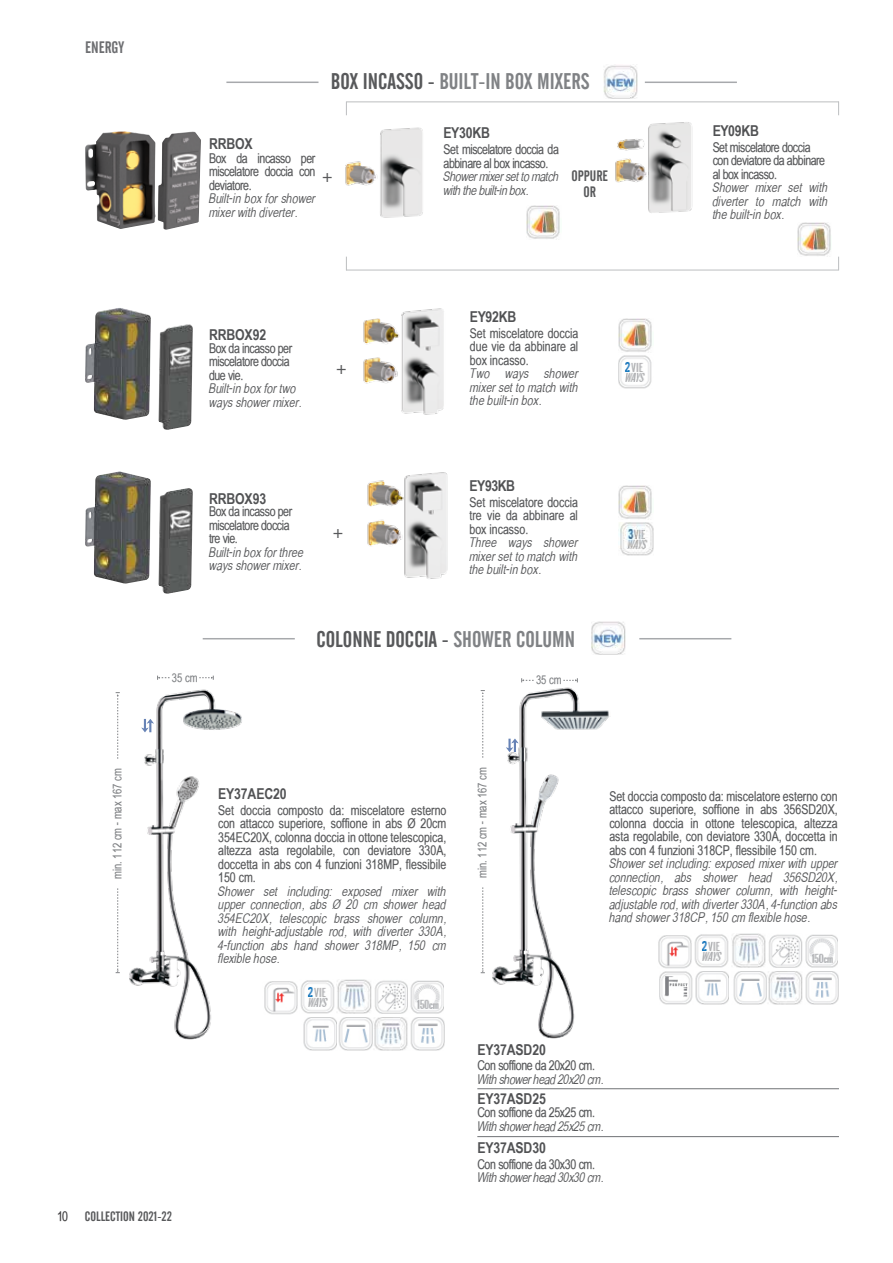
<style>
.page{position:relative;width:893px;height:1263px;background:#fff}
.page>*{position:absolute;margin:0;border:0;box-sizing:border-box;transform-origin:0 0}
.t1{font:22.5px "Alternate Gothic No 2 BT";color:#808285}
.t2{font:22.5px "Alternate Gothic No 2 BT";color:#58595b}
.t3{font:16.5px "Alternate Gothic No 2 BT";color:#6d6e71}
.t4{font:700 15px "Arial Narrow";letter-spacing:-.01em;color:#515254}
.t5{font:15px/16.2px "Alternate Gothic No 2 BT";color:#58595b;text-align:center}
.t6{font:13.5px/13.5px "Babel Sans";letter-spacing:-.025em;color:#58595b;text-align:justify}
.t7{font:italic 13.5px/13.5px "Babel Sans";color:#58595b;text-align:justify}
.t8{font:italic 13.5px/13.5px "Babel Sans";letter-spacing:-.03em;color:#58595b}
.t9{font:13.5px "Alternate Gothic No 2 BT";color:#58595b}
.t10{font:12px "Babel Sans";color:#808285}
.s1{color:#58595b}
.s2{color:#808285}
.s3{font-family:"Babel Sans";color:#414042}
</style>
<div class="page">
<img style="left:345px;top:127px;width:78px;height:91px">
<img style="left:615px;top:122px;width:78px;height:91px">
<img style="left:367px;top:472px;width:81px;height:107px">
<img style="left:363px;top:308px;width:81px;height:107px">
<img style="left:85px;top:471px;width:108px;height:123px">
<img style="left:85px;top:308px;width:108px;height:122px">
<img style="left:85px;top:131px;width:71px;height:98px">
<img style="left:158px;top:132px;width:43px;height:98px">
<hr style="left:226px;top:82px;width:92px;height:1px;background:#a7a9ac">
<hr style="left:645px;top:82px;width:92px;height:1px;background:#a7a9ac">
<hr style="left:346px;top:101px;width:493px;height:1px;background:#bcbec0">
<svg style="left:346px;top:101px;width:1px;height:14px"></svg>
<svg style="left:838px;top:101px;width:1px;height:14px"></svg>
<hr style="left:346px;top:270px;width:493px;height:1px;background:#bcbec0">
<svg style="left:838px;top:257px;width:1px;height:13px"></svg>
<svg style="left:346px;top:257px;width:1px;height:13px"></svg>
<hr style="left:639px;top:638px;width:92px;height:1px;background:#a7a9ac">
<hr style="left:203px;top:638px;width:92px;height:1px;background:#a7a9ac">
<img style="left:492px;top:682px;width:117px;height:357px">
<svg style="left:506px;top:739px;width:12px;height:13px"></svg>
<img style="left:129px;top:689px;width:113px;height:351px">
<svg style="left:141px;top:719px;width:13px;height:13px"></svg>
<hr style="left:477px;top:1088px;width:362px;height:1px;background:#808285">
<hr style="left:477px;top:1136px;width:362px;height:1px;background:#808285">
<img style="left:618px;top:522px;width:35px;height:34px">
<img style="left:618px;top:355px;width:34px;height:34px">
<img style="left:603px;top:65px;width:35px;height:34px">
<img style="left:591px;top:621px;width:35px;height:34px">
<svg style="left:116px;top:888px;width:4px;height:85px"></svg>
<svg style="left:116px;top:692px;width:4px;height:67px"></svg>
<svg style="left:157px;top:676px;width:13px;height:4px"></svg>
<svg style="left:199px;top:676px;width:15px;height:4px"></svg>
<svg style="left:481px;top:887px;width:4px;height:86px"></svg>
<svg style="left:481px;top:690px;width:4px;height:68px"></svg>
<svg style="left:521px;top:678px;width:13px;height:4px"></svg>
<svg style="left:563px;top:678px;width:15px;height:4px"></svg>
<img style="left:264px;top:981px;width:33px;height:34px">
<img style="left:337px;top:980px;width:107px;height:34px">
<img style="left:303px;top:1017px;width:69px;height:34px">
<img style="left:374px;top:1017px;width:34px;height:34px">
<img style="left:410px;top:1017px;width:34px;height:34px">
<img style="left:300px;top:980px;width:34px;height:33px">
<img style="left:658px;top:935px;width:34px;height:34px">
<img style="left:732px;top:934px;width:106px;height:34px">
<img style="left:659px;top:971px;width:69px;height:34px">
<img style="left:733px;top:971px;width:33px;height:34px">
<img style="left:768px;top:971px;width:71px;height:34px">
<img style="left:694px;top:934px;width:35px;height:33px">
<img style="left:797px;top:223px;width:34px;height:33px">
<img style="left:527px;top:206px;width:33px;height:33px">
<img style="left:618px;top:319px;width:34px;height:33px">
<img style="left:618px;top:486px;width:34px;height:33px">
<p class="t3" style="left:85px;top:38px;width:41px">ENERGY</p>
<h1 class="t1" style="left:331px;top:69px;width:260px"><span class="s1">BOX INCASSO -</span> BUILT-IN BOX MIXERS</h1>
<p class="t4" style="left:209px;top:133px;width:45px">RRBOX</p>
<p class="t6" style="left:209px;top:151px;width:108px">Box da incasso per miscelatore doccia con deviatore.</p>
<p class="t7" style="left:209px;top:192px;width:108px">Built-in box for shower mixer with diverter.</p>
<p class="t5" style="left:321px;top:169px;width:14px">+</p>
<p class="t4" style="left:444px;top:122px;width:48px">EY30KB</p>
<p class="t6" style="left:444px;top:143px;width:117px">Set miscelatore doccia da abbinare al box incasso.</p>
<p class="t8" style="left:444px;top:170px;width:117px">Shower mixer set to match with the built-in box.</p>
<p class="t5" style="left:571px;top:168px;width:38px">OPPURE<br>OR</p>
<p class="t4" style="left:713px;top:119px;width:48px">EY09KB</p>
<p class="t6" style="left:713px;top:140px;width:114px;text-align:left">Set miscelatore doccia con deviatore da abbinare al box incasso.</p>
<p class="t7" style="left:713px;top:181px;width:117px">Shower mixer set with diverter to match with the built-in box.</p>
<p class="t4" style="left:209px;top:323px;width:59px">RRBOX92</p>
<p class="t6" style="left:209px;top:341px;width:85px;text-align:left">Box da incasso per miscelatore doccia due vie.</p>
<p class="t7" style="left:209px;top:382px;width:94px">Built-in box for two ways shower mixer.</p>
<p class="t5" style="left:335px;top:361px;width:14px">+</p>
<p class="t4" style="left:470px;top:305px;width:48px">EY92KB</p>
<p class="t6" style="left:470px;top:326px;width:110px">Set miscelatore doccia due vie da abbinare al box incasso.</p>
<p class="t7" style="left:470px;top:367px;width:110px">Two ways shower mixer set to match with the built-in box.</p>
<p class="t4" style="left:209px;top:487px;width:59px">RRBOX93</p>
<p class="t6" style="left:209px;top:505px;width:85px;text-align:left">Box da incasso per miscelatore doccia tre vie.</p>
<p class="t7" style="left:209px;top:545px;width:96px">Built-in box for three ways shower mixer.</p>
<p class="t5" style="left:332px;top:525px;width:14px">+</p>
<p class="t4" style="left:469px;top:474px;width:47px">EY93KB</p>
<p class="t6" style="left:469px;top:495px;width:110px">Set miscelatore doccia tre vie da abbinare al box incasso.</p>
<p class="t7" style="left:469px;top:536px;width:110px">Three ways shower mixer set to match with the built-in box.</p>
<p class="t10" style="left:172px;top:670px;width:27px">35 cm</p>
<h1 class="t2" style="left:316px;top:627px;width:260px">COLONNE DOCCIA - <span class="s2">SHOWER COLUMN</span></h1>
<p class="t10" style="left:536px;top:673px;width:27px">35 cm</p>
<p class="t10" style="left:111px;top:879px;width:112px;rotate:-90deg">min. 112 cm - max 167 cm</p>
<p class="t9" style="left:57px;top:1208px;width:117px"><span class="s3">10</span> COLLECTION 2021-22</p>
<p class="t4" style="left:218px;top:782px;width:70px">EY37AEC20</p>
<p class="t6" style="left:218px;top:803px;width:230px">Set doccia composto da: miscelatore esterno con attacco superiore, soffione in abs Ø 20cm 354EC20X, colonna doccia in ottone telescopica, altezza asta regolabile, con deviatore 330A, doccetta in abs con 4 funzioni 318MP, flessibile 150 cm.</p>
<p class="t7" style="left:218px;top:884px;width:230px">Shower set including: exposed mixer with upper connection, abs Ø 20 cm shower head 354EC20X, telescopic brass shower column, with height-adjustable rod, with diverter 330A, 4-function abs hand shower 318MP, 150 cm flexible hose.</p>
<p class="t10" style="left:476px;top:878px;width:112px;rotate:-90deg">min. 112 cm - max 167 cm</p>
<p class="t6" style="left:609px;top:789px;width:230px">Set doccia composto da: miscelatore esterno con attacco superiore, soffione in abs 356SD20X, colonna doccia in ottone telescopica, altezza asta regolabile, con deviatore 330A, doccetta in abs con 4 funzioni 318CP, flessibile 150 cm.</p>
<p class="t7" style="left:609px;top:857px;width:230px">Shower set including: exposed mixer with upper connection, abs shower head 356SD20X, telescopic brass shower column, with height&shy;adjustable rod, with diverter 330A, 4-function abs hand shower 318CP, 150 cm flexible hose.</p>
<p class="t4" style="left:477px;top:1038px;width:70px">EY37ASD20</p>
<p class="t6" style="left:477px;top:1059px;width:119px">Con soffione da 20x20 cm.</p>
<p class="t8" style="left:477px;top:1072px;width:128px">With shower head 20x20 cm.</p>
<p class="t4" style="left:477px;top:1087px;width:70px">EY37ASD25</p>
<p class="t6" style="left:477px;top:1106px;width:119px">Con soffione da 25x25 cm.</p>
<p class="t8" style="left:477px;top:1119px;width:128px">With shower head 25x25 cm.</p>
<p class="t4" style="left:477px;top:1136px;width:70px">EY37ASD30</p>
<p class="t6" style="left:477px;top:1157px;width:119px">Con soffione da 30x30 cm.</p>
<p class="t8" style="left:477px;top:1171px;width:128px">With shower head 30x30 cm.</p>
</div>
